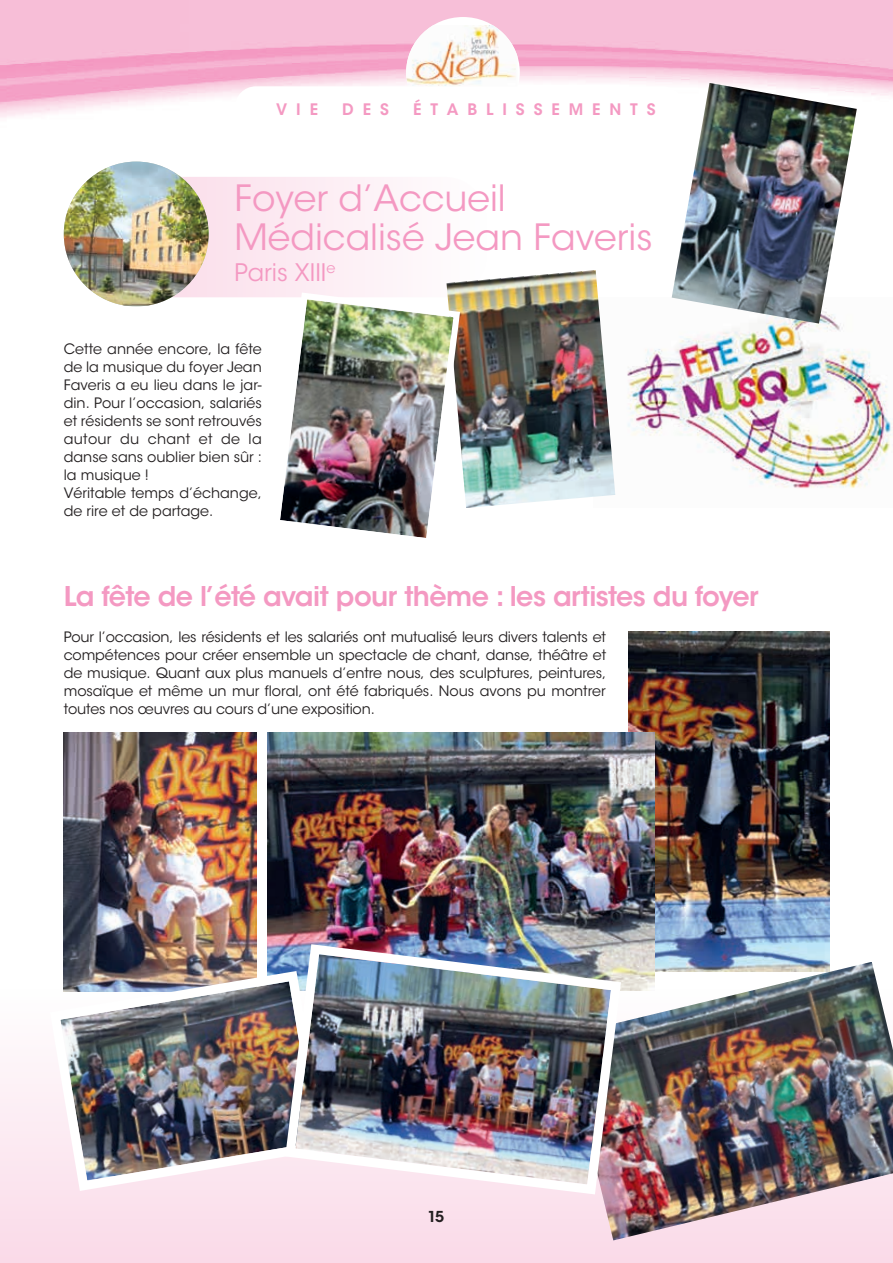
<style>
.page{position:relative;width:893px;height:1263px;background:#fff}
.page>*{position:absolute;margin:0;border:0;box-sizing:border-box;transform-origin:0 0}
.t1{font:36px/39px "ITC Avant Garde Std";color:#f499c2}
.t2{font:600 27px "ITC Avant Garde Std";letter-spacing:-.02em;color:#f499c2}
.t3{font:24px "ITC Avant Garde Std";color:#f499c2}
.t4{font:600 15.75px "ITC Avant Garde Std";letter-spacing:.565em;color:#f499c2}
.t5{font:600 15px "ITC Avant Garde Std";color:#231f20}
.t6{font:14.25px/18px "ITC Avant Garde Std";color:#231f20;text-align:justify}
</style>
<div class="page">
<div style="left:0;top:892px;width:893px;height:371px;background:linear-gradient(to bottom,#fff,#fadcea)"></div>
<svg style="left:80px;top:177px;width:407px;height:120px;fill:#fdeff5"></svg>
<img style="left:64px;top:162px;width:145px;height:143px">
<img style="left:406px;top:25px;width:111px;height:61px">
<img style="left:615px;top:297px;width:278px;height:198px">
<img style="left:672px;top:83px;width:185px;height:241px">
<img style="left:446px;top:270px;width:169px;height:238px">
<img style="left:270px;top:289px;width:193px;height:249px">
<img style="left:64px;top:732px;width:192px;height:234px">
<img style="left:628px;top:631px;width:201px;height:331px">
<img style="left:267px;top:732px;width:387px;height:234px">
<img style="left:564px;top:962px;width:329px;height:278px">
<img style="left:45px;top:966px;width:235px;height:230px">
<img style="left:280px;top:939px;width:346px;height:260px">
<p class="t4" style="left:276px;top:99px;width:43px">VIE</p>
<p class="t4" style="left:342px;top:99px;width:48px">DES</p>
<p class="t4" style="left:413px;top:99px;width:244px">ÉTABLISSEMENTS</p>
<p class="t1" style="left:235px;top:179px;width:419px">Foyer d’Accueil<br>Médicalisé Jean Faveris</p>
<p class="t3" style="left:235px;top:258px;width:102px">Paris XIII<sup>e</sup></p>
<p class="t6" style="left:64px;top:340px;width:200px">Cette année encore, la fête de la musique du foyer Jean Faveris a eu lieu dans le jar&shy;din. Pour l’occasion, salariés et résidents se sont retrouvés autour du chant et de la danse sans oublier bien sûr : la musique !</p>
<p class="t6" style="left:64px;top:484px;width:200px">Véritable temps d’échange, de rire et de partage.</p>
<p class="t2" style="left:64px;top:579px;width:696px">La fête de l’été avait pour thème : les artistes du foyer</p>
<p class="t6" style="left:64px;top:628px;width:544px">Pour l’occasion, les résidents et les salariés ont mutualisé leurs divers talents et compétences pour créer ensemble un spectacle de chant, danse, théâtre et de musique. Quant aux plus manuels d’entre nous, des sculptures, peintures, mosaïque et même un mur floral, ont été fabriqués. Nous avons pu montrer toutes nos œuvres au cours d’une exposition.</p>
<p class="t5" style="left:428px;top:1207px;width:18px">15</p>
</div>
